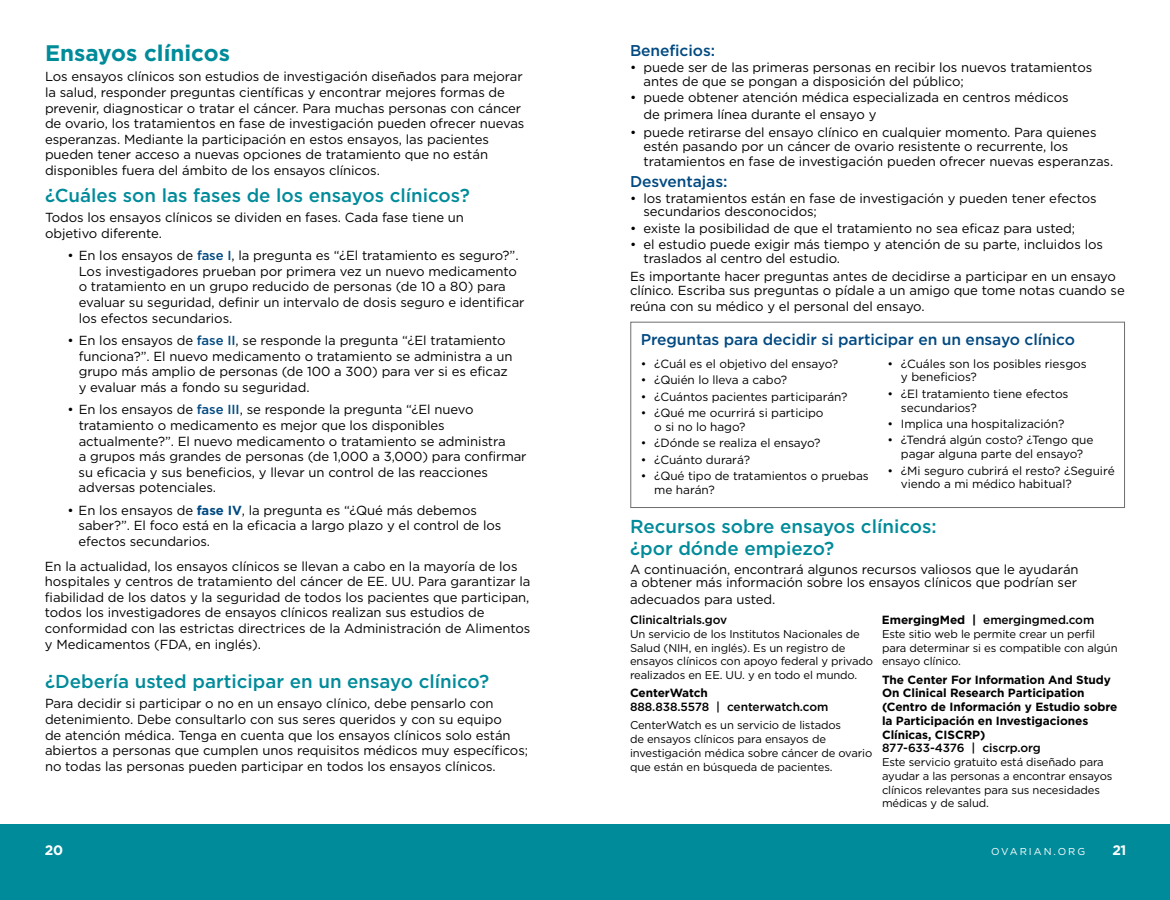
<style>
.page{position:relative;width:1170px;height:900px;background:#fff}
.page>*{position:absolute;margin:0;border:0;box-sizing:border-box;transform-origin:0 0}
.t1{font:700 22.5px "Gotham";color:#008b9a}
.t2{font:500 18.75px/22.5px "Gotham";color:#008b9a}
.t3{font:500 15.62px "Gotham";letter-spacing:-.005em;color:#004981}
.t4{font:700 13.75px "Gotham";color:#fff}
.t5{font:13.12px/15.6px "Gotham";letter-spacing:-.005em;color:#000}
.t6{font:11.88px/13.8px "Gotham";letter-spacing:-.005em;color:#000}
.t7{font:700 11.88px/13.8px "Gotham";letter-spacing:-.005em;color:#000}
.t8{font:500 11.88px "Gotham";letter-spacing:-.005em;color:#000}
.t9{font:11.25px/13.8px "Gotham";letter-spacing:-.01em;color:#000}
.t10{font:10px "Gotham";letter-spacing:.2em;color:#fff}
.s1{font-weight:500;color:#004981}
.s2{font-weight:700;color:#004981}
.s3{font-weight:700}
</style>
<div class="page">
<div style="left:0;top:825px;width:585px;height:75px;background:#008b9a"></div>
<div style="left:585px;top:825px;width:585px;height:75px;background:#008b9a"></div>
<div style="left:630px;top:322px;width:495px;height:186px;border:1px solid #6d6e71"></div>
<h1 class="t1" style="left:45px;top:40px;width:187px">Ensayos clínicos</h1>
<p class="t5" style="left:45px;top:69px;width:481px">Los ensayos clínicos son estudios de investigación diseñados para mejorar la salud, responder preguntas científicas y encontrar mejores formas de prevenir, diagnosticar o tratar el cáncer. Para muchas personas con cáncer de ovario, los tratamientos en fase de investigación pueden ofrecer nuevas esperanzas. Mediante la participación en estos ensayos, las pacientes pueden tener acceso a nuevas opciones de tratamiento que no están disponibles fuera del ámbito de los ensayos clínicos.</p>
<h2 class="t2" style="left:45px;top:184px;width:426px">¿Cuáles son las fases de los ensayos clínicos?</h2>
<p class="t5" style="left:45px;top:210px;width:421px">Todos los ensayos clínicos se dividen en fases. Cada fase tiene un objetivo diferente.</p>
<p class="t5" style="left:79px;top:248px;width:447px;text-indent:-11px">• En los ensayos de <span class="s1">fase I</span>, la pregunta es “¿El tratamiento es seguro?”.<br>Los investigadores prueban por primera vez un nuevo medicamento o tratamiento en un grupo reducido de personas (de 10 a 80) para evaluar su seguridad, definir un intervalo de dosis seguro e identificar los efectos secundarios.</p>
<p class="t5" style="left:79px;top:332px;width:435px;text-indent:-11px">• En los ensayos de <span class="s1">fase II</span>, se responde la pregunta “¿El tratamiento funciona?”. El nuevo medicamento o tratamiento se administra a un grupo más amplio de personas (de 100 a 300) para ver si es eficaz y evaluar más a fondo su seguridad.</p>
<p class="t5" style="left:79px;top:402px;width:449px;text-indent:-11px">• En los ensayos de <span class="s1">fase III</span>, se responde la pregunta “¿El nuevo tratamiento o medicamento es mejor que los disponibles actualmente?”. El nuevo medicamento o tratamiento se administra<br>a grupos más grandes de personas (de 1,000 a 3,000) para confirmar su eficacia y sus beneficios, y llevar un control de las reacciones adversas potenciales.</p>
<p class="t5" style="left:79px;top:502px;width:424px;text-indent:-11px">• En los ensayos de <span class="s2">fase IV</span>, la pregunta es “¿Qué más debemos saber?”. El foco está en la eficacia a largo plazo y el control de los efectos secundarios.</p>
<p class="t5" style="left:45px;top:558px;width:487px">En la actualidad, los ensayos clínicos se llevan a cabo en la mayoría de los hospitales y centros de tratamiento del cáncer de EE. UU. Para garantizar la fiabilidad de los datos y la seguridad de todos los pacientes que participan, todos los investigadores de ensayos clínicos realizan sus estudios de conformidad con las estrictas directrices de la Administración de Alimentos y Medicamentos (FDA, en inglés).</p>
<h2 class="t2" style="left:45px;top:670px;width:446px">¿Debería usted participar en un ensayo clínico?</h2>
<p class="t5" style="left:45px;top:696px;width:485px">Para decidir si participar o no en un ensayo clínico, debe pensarlo con detenimiento. Debe consultarlo con sus seres queridos y con su equipo<br>de atención médica. Tenga en cuenta que los ensayos clínicos solo están abiertos a personas que cumplen unos requisitos médicos muy específicos; no todas las personas pueden participar en todos los ensayos clínicos.</p>
<p class="t3" style="left:630px;top:42px;width:87px">Beneficios:</p>
<p class="t5" style="left:644px;top:61px;width:450px;line-height:13.8px;text-indent:-14px">• puede ser de las primeras personas en recibir los nuevos tratamientos antes de que se pongan a disposición del público;</p>
<p class="t5" style="left:644px;top:89px;width:427px;line-height:16.2px;text-indent:-14px">• puede obtener atención médica especializada en centros médicos de primera línea durante el ensayo y</p>
<p class="t5" style="left:644px;top:125px;width:454px;line-height:13.8px;text-indent:-14px">• puede retirarse del ensayo clínico en cualquier momento. Para quienes estén pasando por un cáncer de ovario resistente o recurrente, los</p>
<p class="t5" style="left:644px;top:153px;width:471px">tratamientos en fase de investigación pueden ofrecer nuevas esperanzas.</p>
<p class="t3" style="left:630px;top:172px;width:99px">Desventajas:</p>
<p class="t5" style="left:644px;top:191px;width:455px;line-height:13.8px;text-indent:-14px">• los tratamientos están en fase de investigación y pueden tener efectos secundarios desconocidos;</p>
<p class="t5" style="left:630px;top:220px;width:447px">• existe la posibilidad de que el tratamiento no sea eficaz para usted;</p>
<p class="t5" style="left:644px;top:237px;width:461px;line-height:13.8px;text-indent:-14px">• el estudio puede exigir más tiempo y atención de su parte, incluidos los traslados al centro del estudio.</p>
<p class="t5" style="left:630px;top:269px;width:496px;line-height:13.8px">Es importante hacer preguntas antes de decidirse a participar en un ensayo clínico. Escriba sus preguntas o pídale a un amigo que tome notas cuando se</p>
<p class="t5" style="left:630px;top:298px;width:296px">reúna con su médico y el personal del ensayo.</p>
<p class="t3" style="left:641px;top:331px;width:436px">Preguntas para decidir si participar en un ensayo clínico</p>
<p class="t6" style="left:641px;top:356px;width:199px">• ¿Cuál es el objetivo del ensayo?</p>
<p class="t6" style="left:641px;top:373px;width:148px">• ¿Quién lo lleva a cabo?</p>
<p class="t6" style="left:641px;top:389px;width:208px">• ¿Cuántos pacientes participarán?</p>
<p class="t6" style="left:654px;top:406px;width:171px;text-indent:-14px">• ¿Qué me ocurrirá si participo o si no lo hago?</p>
<p class="t6" style="left:641px;top:436px;width:181px">• ¿Dónde se realiza el ensayo?</p>
<p class="t6" style="left:641px;top:452px;width:111px">• ¿Cuánto durará?</p>
<p class="t6" style="left:654px;top:469px;width:216px;text-indent:-14px">• ¿Qué tipo de tratamientos o pruebas me harán?</p>
<p class="t6" style="left:901px;top:356px;width:187px;text-indent:-14px">• ¿Cuáles son los posibles riesgos y beneficios?</p>
<p class="t6" style="left:901px;top:387px;width:169px;text-indent:-14px">• ¿El tratamiento tiene efectos secundarios?</p>
<p class="t6" style="left:887px;top:417px;width:178px">• Implica una hospitalización?</p>
<p class="t6" style="left:887px;top:433px;width:208px;text-align:center">• ¿Tendrá algún costo? ¿Tengo que pagar alguna parte del ensayo?</p>
<p class="t6" style="left:901px;top:463px;width:215px;text-indent:-14px">• ¿Mi seguro cubrirá el resto? ¿Seguiré viendo a mi médico habitual?</p>
<h2 class="t2" style="left:630px;top:515px;width:308px">Recursos sobre ensayos clínicos: ¿por dónde empiezo?</h2>
<p class="t5" style="left:630px;top:562px;width:450px;line-height:13.8px">A continuación, encontrará algunos recursos valiosos que le ayudarán a obtener más información sobre los ensayos clínicos que podrían ser</p>
<p class="t5" style="left:630px;top:591px;width:147px">adecuados para usted.</p>
<p class="t8" style="left:630px;top:613px;width:99px">Clinicaltrials.gov</p>
<p class="t9" style="left:630px;top:627px;width:245px">Un servicio de los Institutos Nacionales de Salud (NIH, en inglés). Es un registro de ensayos clínicos con apoyo federal y privado realizados en EE. UU. y en todo el mundo.</p>
<p class="t7" style="left:630px;top:686px;width:79px">CenterWatch</p>
<p class="t8" style="left:630px;top:700px;width:200px">888.838.5578 | centerwatch.com</p>
<p class="t9" style="left:630px;top:718px;width:244px">CenterWatch es un servicio de listados<br>de ensayos clínicos para ensayos de investigación médica sobre cáncer de ovario que están en búsqueda de pacientes.</p>
<p class="t8" style="left:882px;top:613px;width:214px"><span class="s3">EmergingMed |</span> emergingmed.com</p>
<p class="t9" style="left:882px;top:627px;width:237px">Este sitio web le permite crear un perfil para determinar si es compatible con algún ensayo clínico.</p>
<p class="t7" style="left:882px;top:672px;width:237px">The Center For Information And Study On Clinical Research Participation (Centro de Información y Estudio sobre la Participación en Investigaciones Clínicas, CISCRP)</p>
<p class="t8" style="left:882px;top:742px;width:160px">877-633-4376 | ciscrp.org</p>
<p class="t9" style="left:882px;top:755px;width:232px">Este servicio gratuito está diseñado para ayudar a las personas a encontrar ensayos clínicos relevantes para sus necesidades médicas y de salud.</p>
<p class="t4" style="left:45px;top:842px;width:20px">20</p>
<p class="t10" style="left:991px;top:846px;width:96px">OVARIAN.ORG</p>
<p class="t4" style="left:1112px;top:842px;width:16px">21</p>
</div>
